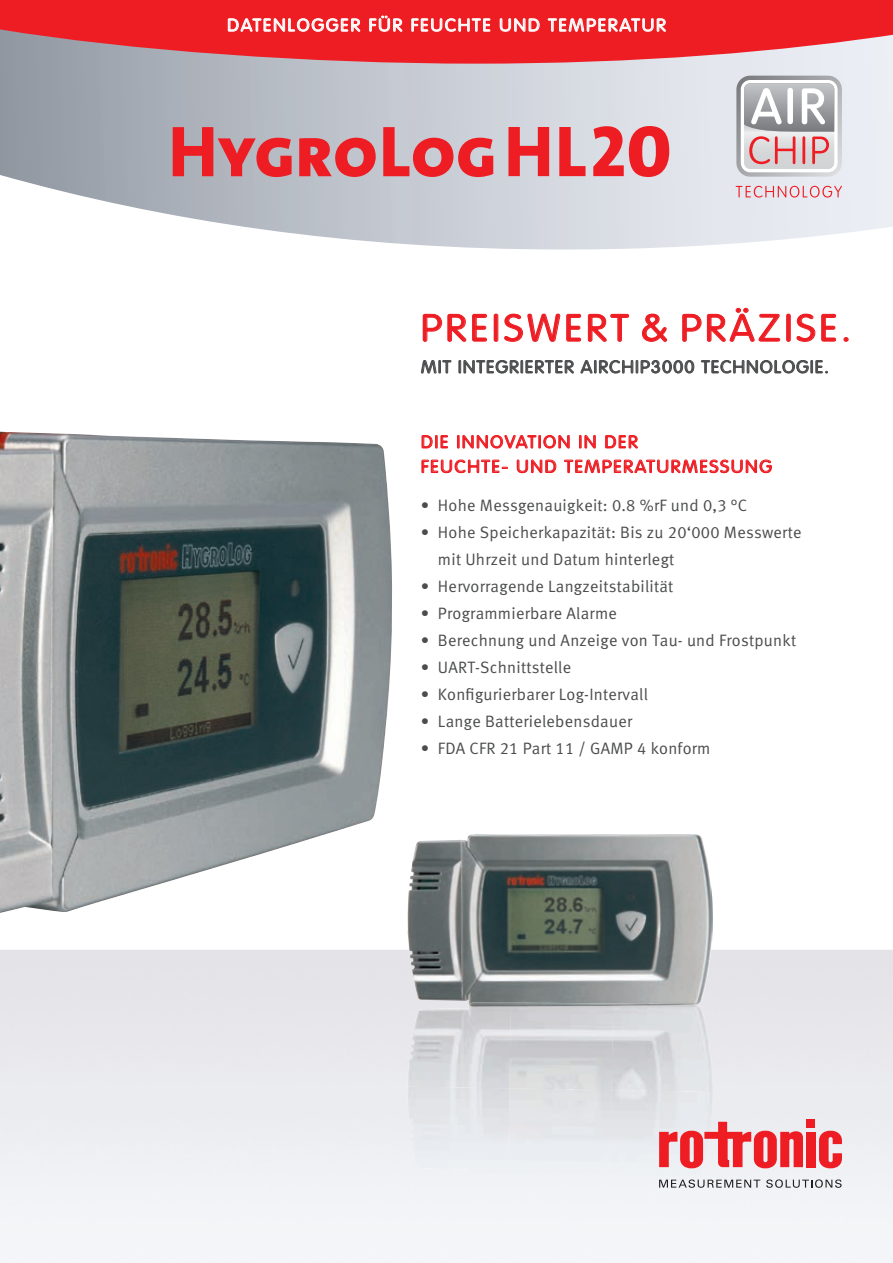
<style>
.page{position:relative;width:893px;height:1263px;background:#fff}
.page>*{position:absolute;margin:0;border:0;box-sizing:border-box;transform-origin:0 0}
.t1{font:300 37.65px "VAG Rounded LT";letter-spacing:.09em;color:#ee1d23;scale:1.08 1}
.t2{font:300 17.4px/24.6px "VAG Rounded LT";letter-spacing:.09em;color:#ee1d23;scale:1.08 1}
.t3{font:300 17.4px "VAG Rounded LT";letter-spacing:.06em;color:#4b4c4d;scale:1.08 1}
.t4{font:300 17.4px "VAG Rounded LT";letter-spacing:.1em;color:#fff;scale:1.08 1}
.t5{font:16.5px/27px "Meta Normal LF";letter-spacing:.015em;color:#4b4c4d}
</style>
<div class="page">
<svg style="left:0;top:64px;width:893px;height:185px;background:#cdd1d7"></svg>
<svg style="left:0;top:0;width:893px;height:64px;background:#e53c43"></svg>
<img style="left:407px;top:950px;width:307px;height:225px">
<img style="left:407px;top:834px;width:204px;height:167px">
<img style="left:407px;top:1086px;width:101px;height:89px">
<img style="left:508px;top:1088px;width:102px;height:87px">
<img style="left:610px;top:1090px;width:103px;height:85px">
<img style="left:408px;top:1005px;width:101px;height:83px">
<img style="left:509px;top:1007px;width:102px;height:83px">
<img style="left:611px;top:1005px;width:102px;height:87px">
<img style="left:469px;top:1002px;width:228px;height:5px">
<svg style="left:736px;top:186px;width:106px;height:12px"></svg>
<svg style="left:736px;top:76px;width:106px;height:101px"></svg>
<img style="left:0;top:432px;width:392px;height:481px">
<svg style="left:173px;top:127px;width:320px;height:50px;background:#d3757c"></svg>
<svg style="left:508px;top:127px;width:41px;height:49px;background:#e35f66"></svg>
<svg style="left:559px;top:127px;width:26px;height:49px"></svg>
<svg style="left:593px;top:126px;width:76px;height:51px;background:#e66c72"></svg>
<div style="left:806px;top:1132px;width:9px;height:35px;background:#ee1d23"></div>
<svg style="left:819px;top:1131px;width:23px;height:37px"></svg>
<div style="left:806px;top:1119px;width:9px;height:9px;background:#ee1d23"></div>
<svg style="left:659px;top:1122px;width:144px;height:46px;background:#ec8186"></svg>
<svg style="left:659px;top:1179px;width:101px;height:9px"></svg>
<svg style="left:766px;top:1179px;width:76px;height:9px"></svg>
<svg style="left:228px;top:17px;width:132px;height:15px;background:#f3686c"></svg>
<svg style="left:369px;top:15px;width:33px;height:17px"></svg>
<svg style="left:411px;top:18px;width:79px;height:14px"></svg>
<svg style="left:500px;top:18px;width:40px;height:14px"></svg>
<svg style="left:548px;top:13px;width:118px;height:24px;background:#f14c51"></svg>
<svg style="left:422px;top:313px;width:65px;height:29px"></svg>
<div style="left:494px;top:314px;width:4px;height:28px;border:1px solid #ee1d23;border-radius:2px"></div>
<svg style="left:504px;top:313px;width:126px;height:29px"></svg>
<svg style="left:642px;top:313px;width:25px;height:29px"></svg>
<svg style="left:682px;top:307px;width:99px;height:35px"></svg>
<div style="left:786px;top:314px;width:5px;height:28px;border:1px solid #ee1d23;border-radius:2px"></div>
<svg style="left:796px;top:313px;width:40px;height:29px"></svg>
<svg style="left:843px;top:337px;width:6px;height:5px"></svg>
<svg style="left:421px;top:360px;width:30px;height:14px"></svg>
<svg style="left:459px;top:360px;width:115px;height:14px"></svg>
<svg style="left:580px;top:360px;width:114px;height:14px"></svg>
<svg style="left:701px;top:360px;width:127px;height:14px"></svg>
<svg style="left:422px;top:435px;width:26px;height:13px"></svg>
<svg style="left:457px;top:435px;width:113px;height:14px"></svg>
<svg style="left:579px;top:435px;width:17px;height:14px"></svg>
<svg style="left:605px;top:435px;width:33px;height:14px"></svg>
<svg style="left:421px;top:459px;width:87px;height:14px"></svg>
<svg style="left:517px;top:459px;width:39px;height:14px"></svg>
<svg style="left:564px;top:459px;width:208px;height:15px"></svg>
<p class="t4" style="left:227px;top:15px;width:408px">DATENLOGGER FÜR FEUCHTE UND TEMPERATUR</p>
<h1 class="t1" style="left:421px;top:306px;width:400px">PREISWERT &amp; PRÄZISE.</h1>
<p class="t3" style="left:421px;top:357px;width:379px">MIT INTEGRIERTER AIRCHIP3000 TECHNOLOGIE.</p>
<p class="t2" style="left:421px;top:430px;width:326px">DIE INNOVATION IN DER<br>FEUCHTE- UND TEMPERATURMESSUNG</p>
<p class="t5" style="left:421px;top:492px;width:328px">• Hohe Messgenauigkeit: 0.8 %rF und 0,3 °C</p>
<p class="t5" style="left:438px;top:519px;width:365px;text-indent:-17px">• Hohe Speicherkapazität: Bis zu 20‘000 Messwerte mit Uhrzeit und Datum hinterlegt</p>
<p class="t5" style="left:421px;top:573px;width:254px">• Hervorragende Langzeitstabilität</p>
<p class="t5" style="left:421px;top:600px;width:197px">• Programmierbare Alarme</p>
<p class="t5" style="left:421px;top:627px;width:377px">• Berechnung und Anzeige von Tau- und Frostpunkt</p>
<p class="t5" style="left:421px;top:654px;width:152px">• UART-Schnittstelle</p>
<p class="t5" style="left:421px;top:681px;width:229px">• Konfigurierbarer Log-Intervall</p>
<p class="t5" style="left:421px;top:708px;width:213px">• Lange Batterielebensdauer</p>
<p class="t5" style="left:421px;top:735px;width:291px">• FDA CFR 21 Part 11 / GAMP 4 konform</p>
</div>
